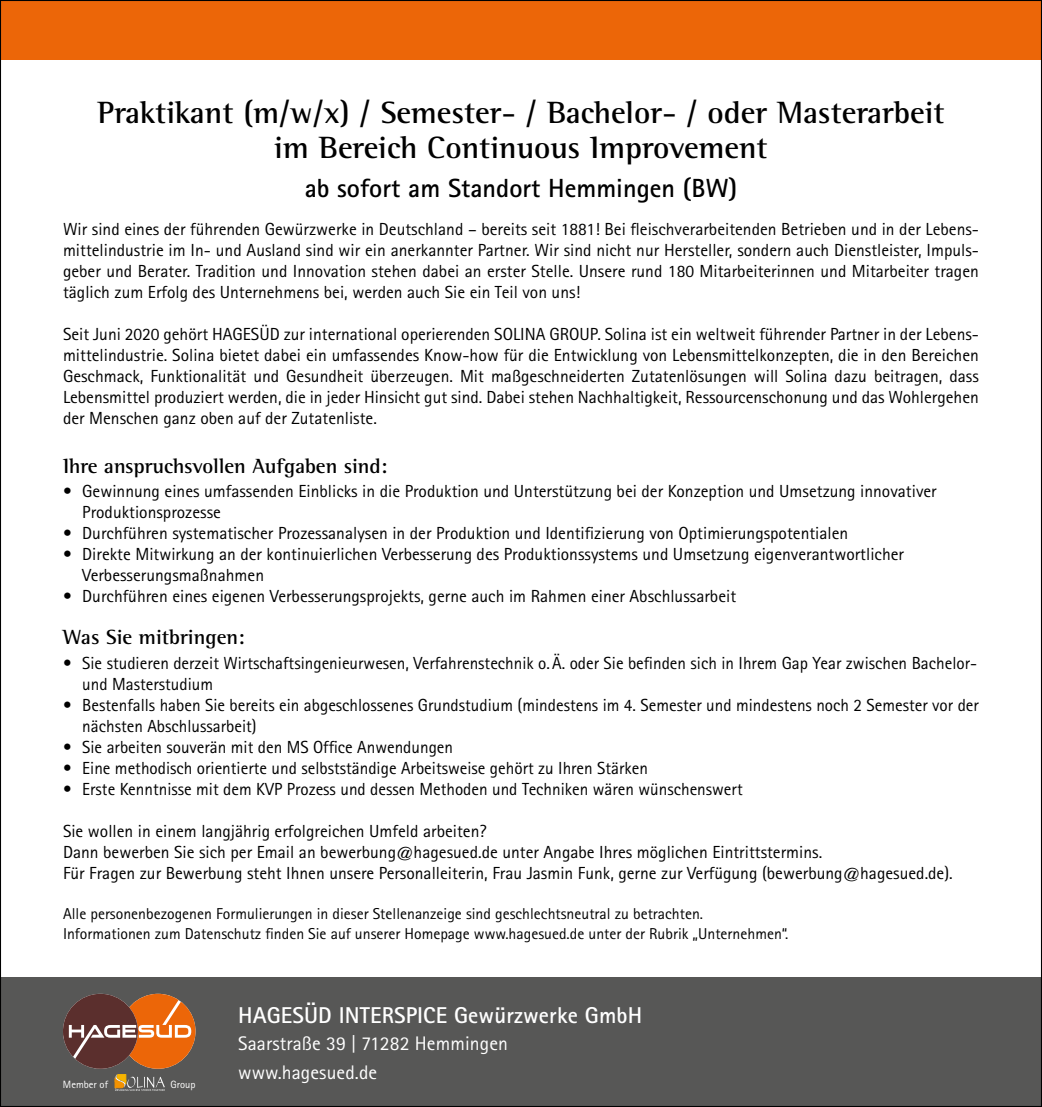
<style>
.page{position:relative;width:1042px;height:1107px;background:#fff}
.page>*{position:absolute;margin:0;border:0;box-sizing:border-box;transform-origin:0 0}
.t1{font:700 31.5px/35px "Rotis Semi Serif";color:#000;text-align:center}
.t2{font:700 26.25px "Rotis Sans Serif";color:#000}
.t3{font:700 22.93px "Rotis Sans Serif";letter-spacing:.005em;color:#fff}
.t4{font:700 21px "Rotis Semi Serif";color:#000}
.t5{font:19.6px/29.4px "Rotis Sans Serif";letter-spacing:.005em;color:#fff}
.t6{font:17.5px/21px "Rotis Sans Serif";color:#000}
.t7{font:15.75px/19.2px "Rotis Sans Serif";color:#000}
.t8{font:10.5px "Rotis Sans Serif";color:#fff}
</style>
<div class="page">
<div style="left:0;top:0;width:1042px;height:60px;background:#ec6608"></div>
<div style="left:0;top:977px;width:1042px;height:129px;background:#575756"></div>
<svg style="left:63px;top:993px;width:132px;height:97px"></svg>
<h1 class="t1" style="left:97px;top:95px;width:848px">Praktikant (m/w/x) / Semester- / Bachelor- / oder Masterarbeit im Bereich Continuous Improvement</h1>
<h2 class="t2" style="left:305px;top:171px;width:434px">ab sofort am Standort Hemmingen (BW)</h2>
<p class="t6" style="left:63px;top:218px;width:917px;text-align:justify">Wir sind eines der führenden Gewürzwerke in Deutschland – bereits seit 1881! Bei fleischverarbeitenden Betrieben und in der Lebens&shy;mittelindustrie im In- und Ausland sind wir ein anerkannter Partner. Wir sind nicht nur Hersteller, sondern auch Dienstleister, Impuls&shy;geber und Berater. Tradition und Innovation stehen dabei an erster Stelle. Unsere rund 180 Mitarbeiterinnen und Mitarbeiter tragen täglich zum Erfolg des Unternehmens bei, werden auch Sie ein Teil von uns!</p>
<p class="t6" style="left:63px;top:323px;width:917px;text-align:justify">Seit Juni 2020 gehört HAGESÜD zur international operierenden SOLINA GROUP. Solina ist ein weltweit führender Partner in der Lebens&shy;mittelindustrie. Solina bietet dabei ein umfassendes Know-how für die Entwicklung von Lebensmittelkonzepten, die in den Bereichen Geschmack, Funktionalität und Gesundheit überzeugen. Mit maßgeschneiderten Zutatenlösungen will Solina dazu beitragen, dass Lebensmittel produziert werden, die in jeder Hinsicht gut sind. Dabei stehen Nachhaltigkeit, Ressourcenschonung und das Wohlergehen der Menschen ganz oben auf der Zutatenliste.</p>
<p class="t4" style="left:63px;top:453px;width:326px">Ihre anspruchsvollen Aufgaben sind:</p>
<p class="t6" style="left:82px;top:480px;width:856px;text-indent:-19px">• Gewinnung eines umfassenden Einblicks in die Produktion und Unterstützung bei der Konzeption und Umsetzung innovativer<br>Produktionsprozesse</p>
<p class="t6" style="left:63px;top:522px;width:787px">• Durchführen systematischer Prozessanalysen in der Produktion und Identifizierung von Optimierungspotentialen</p>
<p class="t6" style="left:82px;top:543px;width:823px;text-indent:-19px">• Direkte Mitwirkung an der kontinuierlichen Verbesserung des Produktionssystems und Umsetzung eigenverantwortlicher<br>Verbesserungsmaßnahmen</p>
<p class="t6" style="left:63px;top:585px;width:675px">• Durchführen eines eigenen Verbesserungsprojekts, gerne auch im Rahmen einer Abschlussarbeit</p>
<p class="t4" style="left:63px;top:624px;width:183px">Was Sie mitbringen:</p>
<p class="t6" style="left:82px;top:652px;width:896px;text-indent:-19px">• Sie studieren derzeit Wirtschaftsingenieurwesen, Verfahrenstechnik o.Ä. oder Sie befinden sich in Ihrem Gap Year zwischen Bachelor&shy;und Masterstudium</p>
<p class="t6" style="left:82px;top:694px;width:898px;text-indent:-19px">• Bestenfalls haben Sie bereits ein abgeschlossenes Grundstudium (mindestens im 4. Semester und mindestens noch 2 Semester vor der nächsten Abschlussarbeit)</p>
<p class="t6" style="left:63px;top:736px;width:392px">• Sie arbeiten souverän mit den MS Office Anwendungen</p>
<p class="t6" style="left:63px;top:757px;width:586px">• Eine methodisch orientierte und selbstständige Arbeitsweise gehört zu Ihren Stärken</p>
<p class="t6" style="left:63px;top:778px;width:681px">• Erste Kenntnisse mit dem KVP Prozess und dessen Methoden und Techniken wären wünschenswert</p>
<p class="t6" style="left:63px;top:820px;width:891px">Sie wollen in einem langjährig erfolgreichen Umfeld arbeiten?<br>Dann bewerben Sie sich per Email an bewerbung@hagesued.de unter Angabe Ihres möglichen Eintrittstermins.<br>Für Fragen zur Bewerbung steht Ihnen unsere Personalleiterin, Frau Jasmin Funk, gerne zur Verfügung (bewerbung@hagesued.de).</p>
<p class="t7" style="left:63px;top:904px;width:727px">Alle personenbezogenen Formulierungen in dieser Stellenanzeige sind geschlechtsneutral zu betrachten.<br>Informationen zum Datenschutz finden Sie auf unserer Homepage www.hagesued.de unter der Rubrik „Unternehmen“.</p>
<p class="t8" style="left:63px;top:1077px;width:47px">Member of</p>
<p class="t8" style="left:170px;top:1077px;width:26px">Group</p>
<h3 class="t3" style="left:238px;top:1000px;width:405px">HAGESÜD INTERSPICE Gewürzwerke GmbH</h3>
<p class="t5" style="left:238px;top:1027px;width:271px">Saarstraße 39 | 71282 Hemmingen www.hagesued.de</p>
</div>
